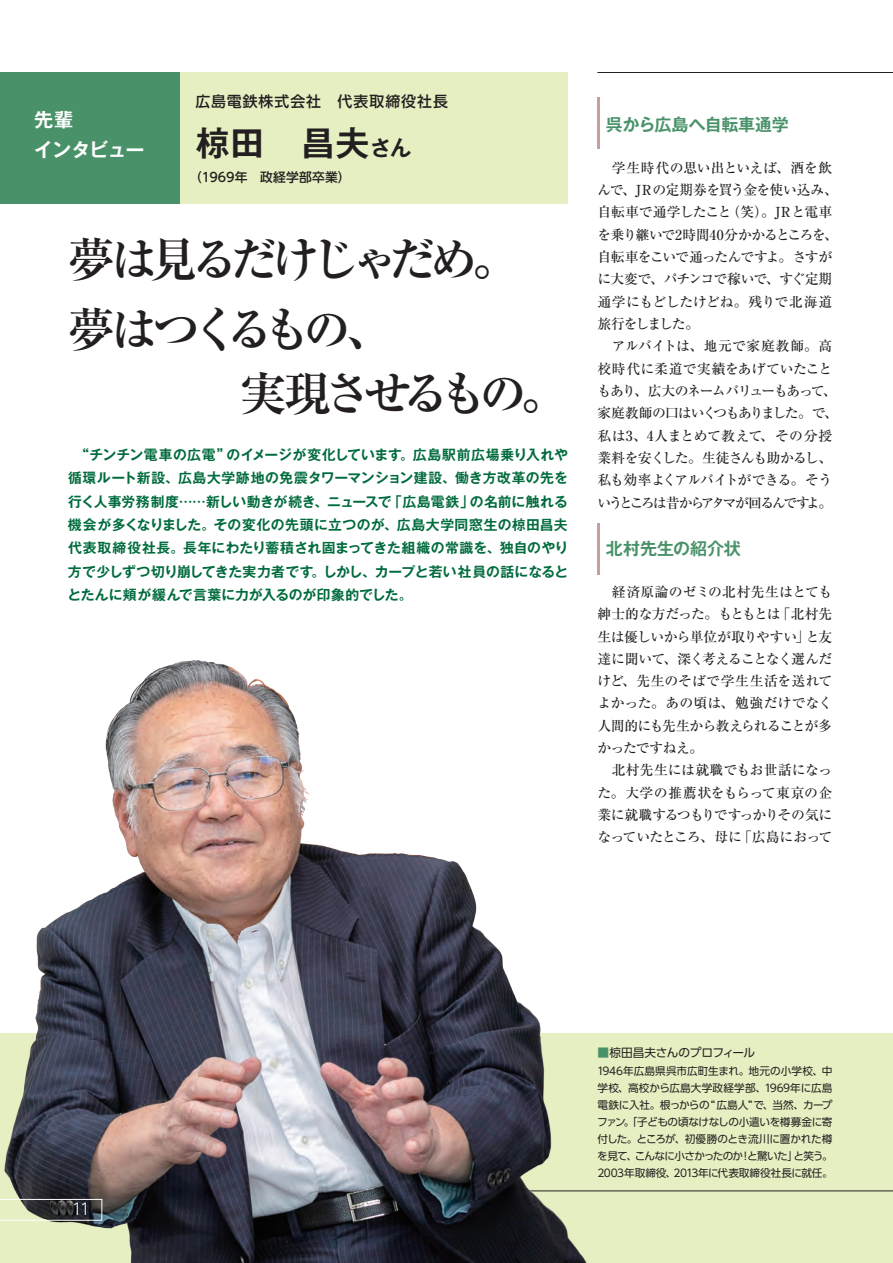
<style>
.page{position:relative;width:893px;height:1263px;background:#fff}
.page>*{position:absolute;margin:0;border:0;box-sizing:border-box;transform-origin:0 0}
.t1{font:700 46.8px/70.2px "Ryumin Pro";letter-spacing:-.135em;color:#231f20}
.t2{font:700 46.8px "Ryumin Pro";letter-spacing:-.155em;color:#231f20}
.t3{font:700 34.05px "Gothic MB101 Pr 6 N De";color:#231f20}
.t4{font:700 19.2px/29.7px "Gothic MB101 Pr 6 N De";letter-spacing:-.045em;color:#fff}
.t5{font:700 16.95px "Gothic MB101 Pro De";letter-spacing:-.025em;color:#499269}
.t6{font:700 16.95px "Gothic MB101 Pro De";letter-spacing:-.005em;color:#499269}
.t7{font:300 15.9px "UD Shin Go NT Pr 6 N";color:#fff}
.t8{font:500 14.85px "UD Shin Go NT Pr 6 N";letter-spacing:.065em;color:#231f20}
.t9{font:500 13.8px/22.4px "Ryumin Pro";letter-spacing:-.035em;color:#231f20}
.t10{font:700 13.8px/23.4px "Gothic MB101 Pro De";letter-spacing:.005em;color:#006b3d;text-align:justify}
.t11{font:500 12.75px "UD Shin Go NT Pr 6 N";letter-spacing:.015em;color:#231f20}
.t12{font:11.7px "UD Shin Go Pr 6 N";letter-spacing:-.04em;color:#231f20}
.t13{font:10.65px/17px "UD Shin Go Pr 6 N";letter-spacing:-.055em;color:#231f20;text-align:justify}
.s1{font-size:21.3px}
.s2{color:#499269}
</style>
<div class="page">
<div style="left:0;top:1033px;width:893px;height:230px;background:#e6efc1"></div>
<div style="left:0;top:72px;width:568px;height:132px;background:#e6efc1"></div>
<div style="left:0;top:72px;width:180px;height:132px;background:#499269"></div>
<hr style="left:597px;top:72px;width:296px;height:1px;background:#231f20">
<hr style="left:68px;top:1191px;width:825px;height:1px;background:#231f20">
<img style="left:0;top:660px;width:597px;height:603px">
<hr style="left:597px;top:98px;width:3px;height:51px;background:#cb9e9e">
<hr style="left:597px;top:524px;width:3px;height:51px;background:#cb9e9e">
<svg style="left:0;top:1199px;width:102px;height:21px"></svg>
<h3 class="t4" style="left:34px;top:104px;width:112px">先輩<br>インタビュー</h3>
<p class="t8" style="left:196px;top:89px;width:254px">広島電鉄株式会社　代表取締役社長</p>
<h2 class="t3" style="left:196px;top:115px;width:218px">椋田　昌夫<span class="s1">さん</span></h2>
<p class="t11" style="left:189px;top:167px;width:163px">（1969年　政経学部卒業）</p>
<h1 class="t1" style="left:68px;top:221px;width:452px">夢は見るだけじゃだめ。夢はつくるもの、</h1>
<h1 class="t2" style="left:240px;top:356px;width:329px">実現させるもの。</h1>
<p class="t10" style="left:67px;top:441px;width:502px">　“チンチン電車の広電”のイメージが変化しています。広島駅前広場乗り入れや循環ルート新設、広島大学跡地の免震タワーマンション建設、働き方改革の先を行く人事労務制度……新しい動きが続き、ニュースで「広島電鉄」の名前に触れる機会が多くなりました。その変化の先頭に立つのが、広島大学同窓生の椋田昌夫代表取締役社長。長年にわたり蓄積され固まってきた組織の常識を、独自のやり方で少しずつ切り崩してきた実力者です。しかし、カープと若い社員の話になるととたんに頬が緩んで言葉に力が入るのが印象的でした。</p>
<p class="t5" style="left:606px;top:110px;width:184px">呉から広島へ自転車通学</p>
<p class="t9" style="left:597px;top:155px;width:242px">　学生時代の思い出といえば、酒を飲んで、JRの定期券を買う金を使い込み、自転車で通学したこと（笑）。JRと電車を乗り継いで2時間40分かかるところを、自転車をこいで通ったんですよ。さすがに大変で、パチンコで稼いで、すぐ定期通学にもどしたけどね。残りで北海道旅行をしました。<br>　アルバイトは、地元で家庭教師。高校時代に柔道で実績をあげていたこともあり、広大のネームバリューもあって、家庭教師の口はいくつもありました。で、私は3、4人まとめて教えて、その分授業料を安くした。生徒さんも助かるし、私も効率よくアルバイトができる。そういうところは昔からアタマが回るんですよ。</p>
<p class="t6" style="left:606px;top:534px;width:136px">北村先生の紹介状</p>
<p class="t9" style="left:597px;top:579px;width:236px">　経済原論のゼミの北村先生はとても紳士的な方だった。もともとは「北村先生は優しいから単位が取りやすい」と友達に聞いて、深く考えることなく選んだけど、先生のそばで学生生活を送れてよかった。あの頃は、勉強だけでなく人間的にも先生から教えられることが多かったですねえ。<br>　北村先生には就職でもお世話になった。大学の推薦状をもらって東京の企業に就職するつもりですっかりその気になっていたところ、母に「広島におって</p>
<p class="t7" style="left:72px;top:1196px;width:20px">11</p>
<p class="t12" style="left:597px;top:1043px;width:159px"><span class="s2">■</span>椋田昌夫さんのプロフィール</p>
<p class="t13" style="left:597px;top:1062px;width:237px">1946年広島県呉市広町生まれ。地元の小学校、中学校、高校から広島大学政経学部、1969年に広島電鉄に入社。根っからの“広島人”で、当然、カープファン。「子どもの頃なけなしの小遣いを樽募金に寄付した。ところが、初優勝のとき流川に置かれた樽を見て、こんなに小さかったのか！と驚いた」と笑う。2003年取締役、2013年に代表取締役社長に就任。</p>
</div>
